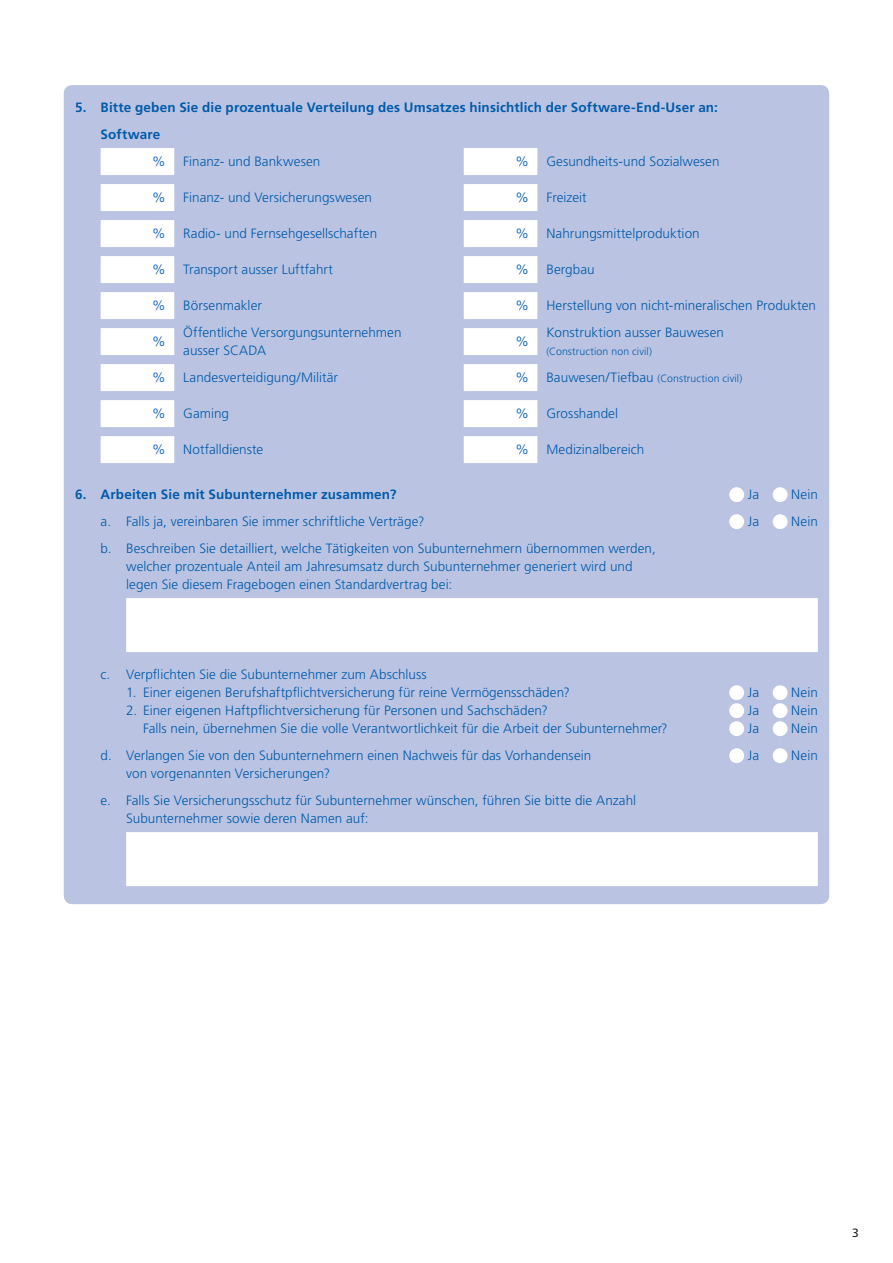
<style>
.page{position:relative;width:893px;height:1263px;background:#fff}
.page>*{position:absolute;margin:0;border:0;box-sizing:border-box;transform-origin:0 0}
.t1{font:300 13.5px/27px "Frutiger";letter-spacing:.005em;color:#015aaa}
.t2{font:700 13.5px/27px "Frutiger";letter-spacing:.01em;color:#015aaa}
.t3{font:12px "Frutiger";color:#231f20}
.t4{font:300 10.5px "Frutiger";letter-spacing:.015em;color:#015aaa}
.s1{font-size:13.5px}
</style>
<div class="page">
<div style="left:64px;top:85px;width:765px;height:819px;background:#bac4e2;border-radius:9px"></div>
<svg style="left:101px;top:148px;width:73px;height:315px"></svg>
<div style="left:729px;top:487px;width:15px;height:15px;background:#fff;border-radius:50%"></div>
<div style="left:773px;top:487px;width:14px;height:15px;background:#fff;border-radius:50%"></div>
<div style="left:729px;top:514px;width:15px;height:15px;background:#fff;border-radius:50%"></div>
<div style="left:773px;top:514px;width:14px;height:15px;background:#fff;border-radius:50%"></div>
<div style="left:126px;top:598px;width:692px;height:54px;background:#fff"></div>
<div style="left:729px;top:685px;width:15px;height:15px;background:#fff;border-radius:50%"></div>
<div style="left:773px;top:685px;width:14px;height:15px;background:#fff;border-radius:50%"></div>
<div style="left:729px;top:703px;width:15px;height:15px;background:#fff;border-radius:50%"></div>
<div style="left:773px;top:703px;width:14px;height:15px;background:#fff;border-radius:50%"></div>
<div style="left:729px;top:721px;width:15px;height:15px;background:#fff;border-radius:50%"></div>
<div style="left:773px;top:721px;width:14px;height:15px;background:#fff;border-radius:50%"></div>
<div style="left:729px;top:748px;width:15px;height:15px;background:#fff;border-radius:50%"></div>
<div style="left:773px;top:748px;width:14px;height:15px;background:#fff;border-radius:50%"></div>
<div style="left:126px;top:832px;width:692px;height:54px;background:#fff"></div>
<svg style="left:464px;top:148px;width:73px;height:315px"></svg>
<p class="t2" style="left:101px;top:94px;width:619px;text-indent:-26px">5. Bitte geben Sie die prozentuale Verteilung des Umsatzes hinsichtlich der Software-End-User an:<br>Software</p>
<p class="t1" style="left:152px;top:148px;width:15px">%</p>
<p class="t1" style="left:183px;top:148px;width:139px">Finanz- und Bankwesen</p>
<p class="t1" style="left:152px;top:184px;width:15px">%</p>
<p class="t1" style="left:183px;top:184px;width:190px">Finanz- und Versicherungswesen</p>
<p class="t1" style="left:152px;top:220px;width:15px">%</p>
<p class="t1" style="left:183px;top:220px;width:195px">Radio- und Fernsehgesellschaften</p>
<p class="t1" style="left:152px;top:256px;width:15px">%</p>
<p class="t1" style="left:183px;top:256px;width:151px">Transport ausser Luftfahrt</p>
<p class="t1" style="left:152px;top:292px;width:15px">%</p>
<p class="t1" style="left:183px;top:292px;width:220px">Börsenmakler<br>Öffentliche Versorgungsunternehmen</p>
<p class="t1" style="left:183px;top:337px;width:84px">ausser SCADA</p>
<p class="t1" style="left:515px;top:148px;width:15px">%</p>
<p class="t1" style="left:546px;top:148px;width:175px">Gesundheits-und Sozialwesen</p>
<p class="t1" style="left:515px;top:184px;width:15px">%</p>
<p class="t1" style="left:546px;top:184px;width:42px">Freizeit</p>
<p class="t1" style="left:515px;top:220px;width:15px">%</p>
<p class="t1" style="left:546px;top:220px;width:155px">Nahrungsmittelproduktion</p>
<p class="t1" style="left:515px;top:256px;width:15px">%</p>
<p class="t1" style="left:546px;top:256px;width:50px">Bergbau</p>
<p class="t1" style="left:515px;top:292px;width:15px">%</p>
<p class="t1" style="left:546px;top:292px;width:271px">Herstellung von nicht-mineralischen Produkten<br>Konstruktion ausser Bauwesen</p>
<p class="t4" style="left:546px;top:345px;width:107px">(Construction non civil)</p>
<p class="t1" style="left:152px;top:328px;width:15px">%</p>
<p class="t1" style="left:152px;top:364px;width:15px">%</p>
<p class="t1" style="left:183px;top:364px;width:156px">Landesverteidigung/Militär</p>
<p class="t1" style="left:152px;top:400px;width:15px">%</p>
<p class="t1" style="left:183px;top:400px;width:47px">Gaming</p>
<p class="t1" style="left:152px;top:436px;width:15px">%</p>
<p class="t1" style="left:183px;top:436px;width:82px">Notfalldienste</p>
<p class="t2" style="left:75px;top:481px;width:323px">6. Arbeiten Sie mit Subunternehmer zusammen?</p>
<p class="t1" style="left:748px;top:481px;width:13px">Ja</p>
<p class="t1" style="left:791px;top:481px;width:28px">Nein</p>
<p class="t1" style="left:101px;top:508px;width:325px">a. Falls ja, vereinbaren Sie immer schriftliche Verträge?</p>
<p class="t1" style="left:748px;top:508px;width:13px">Ja</p>
<p class="t1" style="left:791px;top:508px;width:28px">Nein</p>
<p class="t1" style="left:126px;top:539px;width:531px;line-height:18px;text-indent:-26px">b. Beschreiben Sie detailliert, welche Tätigkeiten von Subunternehmern übernommen werden, welcher prozentuale Anteil am Jahresumsatz durch Subunternehmer generiert wird und legen Sie diesem Fragebogen einen Standardvertrag bei:</p>
<p class="t1" style="left:515px;top:328px;width:15px">%</p>
<p class="t1" style="left:515px;top:364px;width:15px">%</p>
<p class="t4" style="left:546px;top:373px;width:197px"><span class="s1">Bauwesen/Tiefbau</span> (Construction civil)</p>
<p class="t1" style="left:515px;top:400px;width:15px">%</p>
<p class="t1" style="left:546px;top:400px;width:73px">Grosshandel</p>
<p class="t1" style="left:515px;top:436px;width:15px">%</p>
<p class="t1" style="left:546px;top:436px;width:99px">Medizinalbereich</p>
<p class="t1" style="left:101px;top:661px;width:328px">c. Verpflichten Sie die Subunternehmer zum Abschluss</p>
<p class="t1" style="left:126px;top:679px;width:445px">1. Einer eigenen Berufshaftpflichtversicherung für reine Vermögensschäden?</p>
<p class="t1" style="left:748px;top:679px;width:13px">Ja</p>
<p class="t1" style="left:791px;top:679px;width:28px">Nein</p>
<p class="t1" style="left:126px;top:697px;width:423px">2. Einer eigenen Haftpflichtversicherung für Personen und Sachschäden?</p>
<p class="t1" style="left:748px;top:697px;width:13px">Ja</p>
<p class="t1" style="left:791px;top:697px;width:28px">Nein</p>
<p class="t1" style="left:143px;top:715px;width:526px">Falls nein, übernehmen Sie die volle Verantwortlichkeit für die Arbeit der Subunternehmer?</p>
<p class="t1" style="left:748px;top:715px;width:13px">Ja</p>
<p class="t1" style="left:791px;top:715px;width:28px">Nein</p>
<p class="t1" style="left:101px;top:742px;width:492px">d. Verlangen Sie von den Subunternehmern einen Nachweis für das Vorhandensein</p>
<p class="t1" style="left:748px;top:742px;width:13px">Ja</p>
<p class="t1" style="left:791px;top:742px;width:28px">Nein</p>
<p class="t1" style="left:101px;top:760px;width:537px;text-indent:26px">von vorgenannten Versicherungen?<br>e. Falls Sie Versicherungsschutz für Subunternehmer wünschen, führen Sie bitte die Anzahl</p>
<p class="t1" style="left:126px;top:805px;width:244px">Subunternehmer sowie deren Namen auf:</p>
<p class="t3" style="left:852px;top:1226px;width:8px">3</p>
</div>
